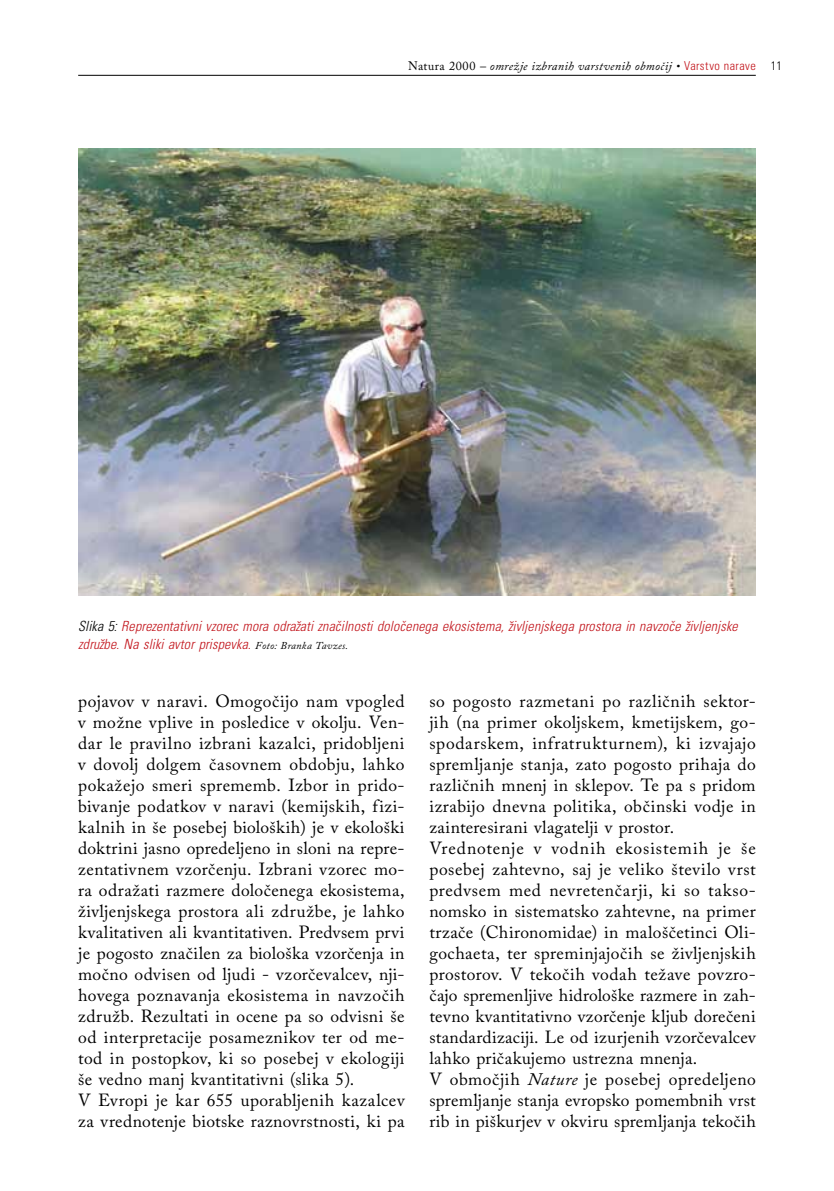
<style>
.page{position:relative;width:834px;height:1191px;background:#fff}
.page>*{position:absolute;margin:0;border:0;box-sizing:border-box;transform-origin:0 0}
.t1{font:17.5px/21px "Adobe Caslon Pro";letter-spacing:.025em;color:#000}
.t2{font:italic 300 condensed 14px/17.8px "Univers";letter-spacing:.01em;color:#c2151c}
.t3{font:italic 12.25px "Adobe Caslon Pro";letter-spacing:.025em;color:#000}
.s1{font-style:normal}
.s2{font-family:"Univers";font-weight:300;font-style:normal;font-stretch:condensed;color:#c2151c}
.s3{font-family:"Univers";font-weight:300;font-style:normal;font-stretch:condensed}
.s4{color:#000}
.s5{font-family:"Adobe Caslon Pro";font-weight:400;font-stretch:normal;font-size:10.5px;color:#000}
.s6{font-style:italic}
</style>
<div class="page">
<hr style="left:78px;top:75px;width:677px;height:1px;background:#000">
<img style="left:78px;top:149px;width:677px;height:446px">
<p class="t3" style="left:408px;top:59px;width:375px"><span class="s1">Natura 2000</span> – omrežje izbranih varstvenih območij • <span class="s2">Varstvo narave</span> <span class="s3">11</span></p>
<p class="t2" style="left:78px;top:617px;width:661px"><span class="s4">Slika 5:</span> Reprezentativni vzorec mora odražati znaËilnosti doloËenega ekosistema, življenjskega prostora in navzoËe življenjske združbe. Na sliki avtor prispevka. <span class="s5">Foto: Branka Tavzes.</span></p>
<p class="t1" style="left:78px;top:690px;width:328px">pojavov v naravi. Omogočijo nam vpogled v možne vplive in posledice v okolju. Ven&shy;dar le pravilno izbrani kazalci, pridobljeni v dovolj dolgem časovnem obdobju, lahko pokažejo smeri sprememb. Izbor in prido&shy;bivanje podatkov v naravi (kemijskih, fizi&shy;kalnih in še posebej bioloških) je v ekološki doktrini jasno opredeljeno in sloni na repre&shy;zentativnem vzorčenju. Izbrani vzorec mo&shy;ra odražati razmere določenega ekosistema, življenjskega prostora ali združbe, je lahko kvalitativen ali kvantitativen. Predvsem prvi je pogosto značilen za biološka vzorčenja in močno odvisen od ljudi - vzorčevalcev, nji&shy;hovega poznavanja ekosistema in navzočih združb. Rezultati in ocene pa so odvisni še od interpretacije posameznikov ter od me&shy;tod in postopkov, ki so posebej v ekologiji še vedno manj kvantitativni (slika 5).<br>V Evropi je kar 655 uporabljenih kazalcev za vrednotenje biotske raznovrstnosti, ki pa</p>
<p class="t1" style="left:429px;top:690px;width:328px">so pogosto razmetani po različnih sektor&shy;jih (na primer okoljskem, kmetijskem, go&shy;spodarskem, infratrukturnem), ki izvajajo spremljanje stanja, zato pogosto prihaja do različnih mnenj in sklepov. Te pa s pridom izrabijo dnevna politika, občinski vodje in zainteresirani vlagatelji v prostor.<br>Vrednotenje v vodnih ekosistemih je še posebej zahtevno, saj je veliko število vrst predvsem med nevretenčarji, ki so takso&shy;nomsko in sistematsko zahtevne, na primer trzače (Chironomidae) in maloščetinci Oli&shy;gochaeta, ter spreminjajočih se življenjskih prostorov. V tekočih vodah težave povzro&shy;čajo spremenljive hidrološke razmere in zah&shy;tevno kvantitativno vzorčenje kljub dorečeni standardizaciji. Le od izurjenih vzorčevalcev lahko pričakujemo ustrezna mnenja.<br>V območjih <span class="s6">Nature</span> je posebej opredeljeno spremljanje stanja evropsko pomembnih vrst rib in piškurjev v okviru spremljanja tekočih</p>
</div>
